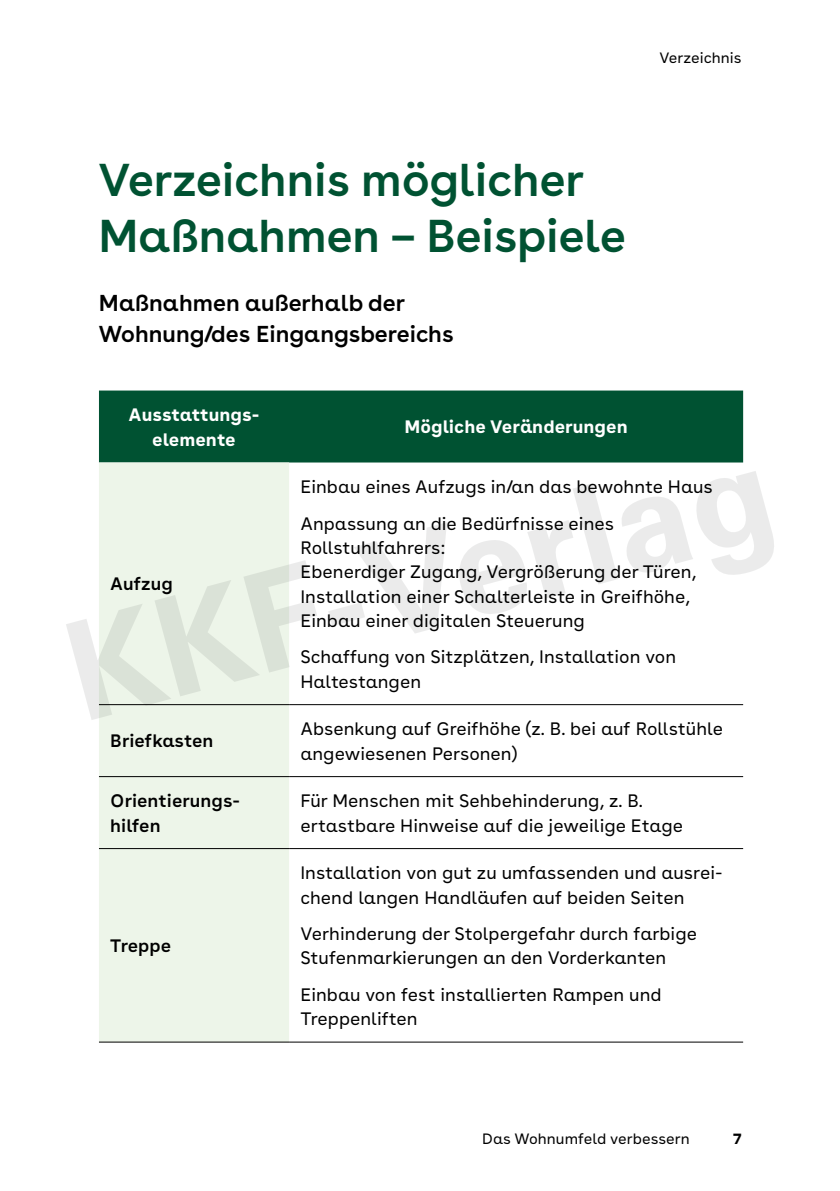
<style>
.page{position:relative;width:840px;height:1191px;background:#fff}
.page>*{position:absolute;margin:0;border:0;box-sizing:border-box;transform-origin:0 0}
.t1{font:600 46px/55.8px "AOK Buenos Aires";color:#005232}
.t2{font:600 23px/31px "AOK Buenos Aires";color:#000}
.t3{font:18px/24.4px "AOK Buenos Aires Text";color:#000}
.t4{font:600 18px/24.2px "AOK Buenos Aires Text";color:#000}
.t5{font:700 18px/24.2px "AOK Buenos Aires Text";color:#fff;text-align:center}
.t6{font:15px "AOK Buenos Aires Text";color:#000}
.t7{font:700 15px "AOK Buenos Aires Text";color:#000}
</style>
<div class="page">
<div style="left:99px;top:390px;width:643px;height:72px;background:#005232"></div>
<div style="left:99px;top:462px;width:190px;height:579px;background:#edf5e9"></div>
<hr style="left:99px;top:776px;width:190px;height:1px;background:#000">
<hr style="left:289px;top:776px;width:453px;height:1px;background:#000">
<hr style="left:99px;top:848px;width:190px;height:1px;background:#000">
<hr style="left:289px;top:848px;width:453px;height:1px;background:#000">
<hr style="left:99px;top:1041px;width:190px;height:1px;background:#000">
<hr style="left:289px;top:1041px;width:453px;height:1px;background:#000">
<svg style="left:66px;top:471px;width:708px;height:249px"></svg>
<p class="t6" style="left:659px;top:46px;width:84px">Verzeichnis</p>
<h1 class="t1" style="left:98px;top:147px;width:529px">Verzeichnis möglicher<br>Maßnahmen – Beispiele</h1>
<p class="t2" style="left:99px;top:285px;width:356px">Maßnahmen außerhalb der<br>Wohnung/des Eingangsbereichs</p>
<p class="t5" style="left:128px;top:401px;width:132px">Ausstattungs&shy;elemente</p>
<p class="t5" style="left:404px;top:413px;width:225px">Mögliche Veränderungen</p>
<p class="t4" style="left:110px;top:570px;width:64px">Aufzug</p>
<p class="t4" style="left:110px;top:727px;width:105px">Briefkasten</p>
<p class="t3" style="left:300px;top:467px;width:413px;line-height:36.4px">Einbau eines Aufzugs in/an das bewohnte Haus<br>Anpassung an die Bedürfnisse eines</p>
<p class="t3" style="left:300px;top:534px;width:397px">Rollstuhlfahrers:<br>Ebenerdiger Zugang, Vergrößerung der Türen, Installation einer Schalterleiste in Greifhöhe, Einbau einer digitalen Steuerung</p>
<p class="t3" style="left:300px;top:643px;width:377px">Schaffung von Sitzplätzen, Installation von<br>Haltestangen</p>
<p class="t3" style="left:300px;top:715px;width:424px">Absenkung auf Greifhöhe (z. B. bei auf Rollstühle angewiesenen Personen)</p>
<p class="t4" style="left:110px;top:787px;width:131px">Orientierungs&shy;hilfen</p>
<p class="t3" style="left:300px;top:787px;width:384px">Für Menschen mit Sehbehinderung, z. B. ertastbare Hinweise auf die jeweilige Etage</p>
<p class="t4" style="left:110px;top:932px;width:62px">Treppe</p>
<p class="t3" style="left:300px;top:859px;width:423px">Installation von gut zu umfassenden und ausrei&shy;chend langen Handläufen auf beiden Seiten</p>
<p class="t3" style="left:300px;top:920px;width:398px">Verhinderung der Stolpergefahr durch farbige<br>Stufenmarkierungen an den Vorderkanten</p>
<p class="t3" style="left:300px;top:980px;width:362px">Einbau von fest installierten Rampen und<br>Treppenliften</p>
<p class="t6" style="left:482px;top:1126px;width:209px">Das Wohnumfeld verbessern</p>
<p class="t7" style="left:732px;top:1126px;width:10px">7</p>
</div>
